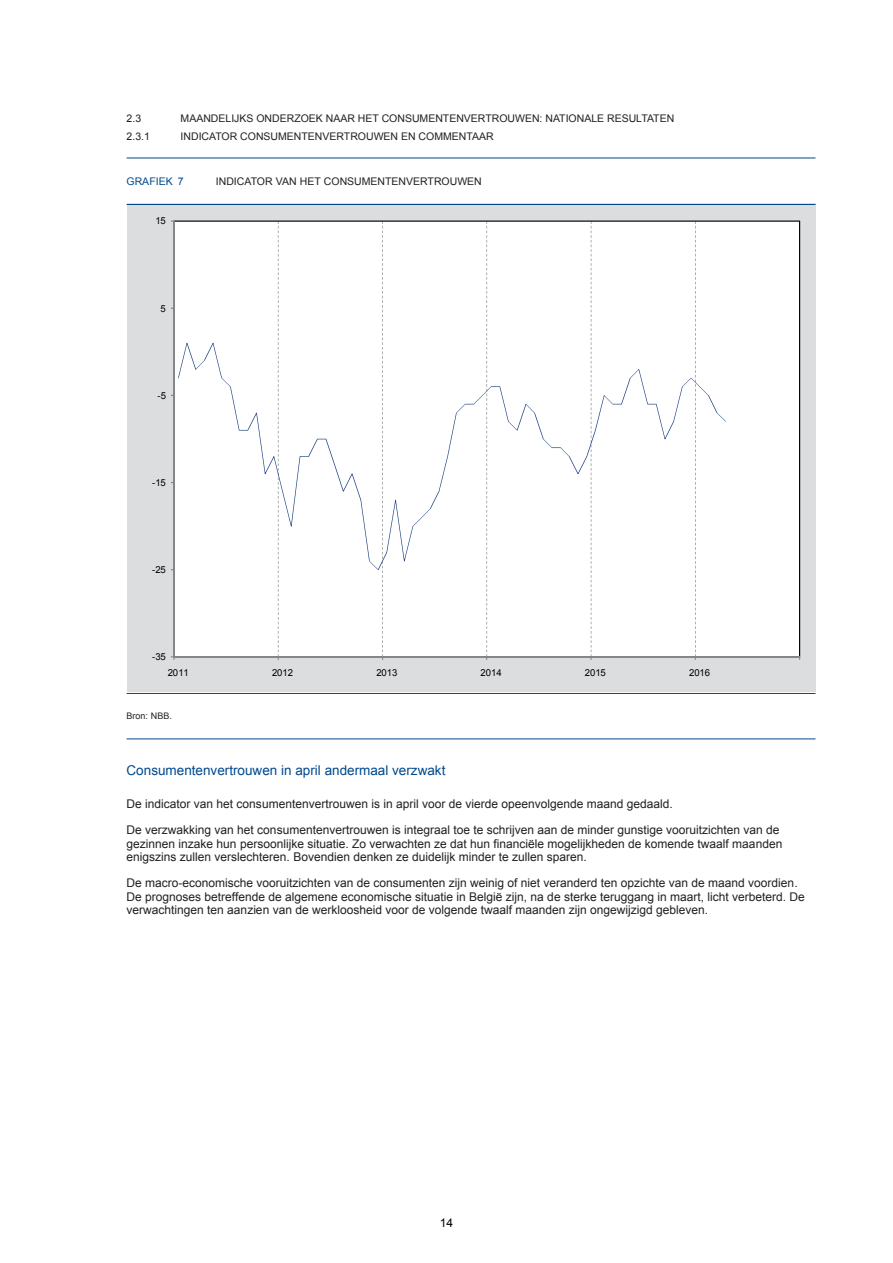
<style>
.page{position:relative;width:893px;height:1263px;background:#fff}
.page>*{position:absolute;margin:0;border:0;box-sizing:border-box;transform-origin:0 0}
.t1{font:13.5px "Arial";color:#01498e}
.t2{font:12px/13.5px "Arial";color:#231f20}
.t3{font:12px "Arial";color:#000}
.t4{font:10.5px "Arial";color:#231f20}
.t5{font:10.5px "Arial";color:#01498e}
.t6{font:9.6px "Arial";letter-spacing:-.02em;color:#000}
.t7{font:9px "Arial";color:#231f20}
</style>
<div class="page">
<div style="left:127px;top:203px;width:688px;height:489px;background:#dcdddf"></div>
<div style="left:175px;top:221px;width:625px;height:436px;background:#fff"></div>
<hr style="left:173px;top:221px;width:2px;height:436px;background:#868686">
<hr style="left:174px;top:656px;width:625px;height:1px;background:#868686">
<div style="left:178px;top:343px;width:548px;height:227px;background:#fff"></div>
<hr style="left:127px;top:158px;width:688px;height:1px;background:#01498e">
<hr style="left:127px;top:204px;width:688px;height:1px;background:#01498e">
<hr style="left:127px;top:693px;width:688px;height:1px;background:#01498e">
<hr style="left:127px;top:739px;width:688px;height:1px;background:#01498e">
<p class="t4" style="left:127px;top:111px;width:16px">2.3</p>
<p class="t4" style="left:181px;top:111px;width:495px">MAANDELIJKS ONDERZOEK NAAR HET CONSUMENTENVERTROUWEN: NATIONALE RESULTATEN</p>
<p class="t4" style="left:127px;top:129px;width:25px">2.3.1</p>
<p class="t4" style="left:181px;top:129px;width:315px">INDICATOR CONSUMENTENVERTROUWEN EN COMMENTAAR</p>
<p class="t5" style="left:127px;top:174px;width:59px">GRAfIEK 7</p>
<p class="t4" style="left:216px;top:174px;width:267px">INDICATOR VAN HET CONSUMENTENVERTROUWEN</p>
<p class="t6" style="left:155px;top:215px;width:12px">15</p>
<p class="t6" style="left:160px;top:302px;width:7px">5</p>
<p class="t6" style="left:157px;top:389px;width:10px">-5</p>
<p class="t6" style="left:152px;top:476px;width:15px">-15</p>
<p class="t6" style="left:152px;top:563px;width:15px">-25</p>
<p class="t6" style="left:152px;top:650px;width:15px">-35</p>
<p class="t6" style="left:168px;top:667px;width:22px">2011</p>
<p class="t6" style="left:272px;top:667px;width:22px">2012</p>
<p class="t6" style="left:376px;top:667px;width:22px">2013</p>
<p class="t6" style="left:481px;top:667px;width:22px">2014</p>
<p class="t6" style="left:585px;top:667px;width:23px">2015</p>
<p class="t6" style="left:689px;top:667px;width:23px">2016</p>
<p class="t7" style="left:127px;top:710px;width:47px">Bron: NBB.</p>
<p class="t1" style="left:127px;top:761px;width:320px">Consumentenvertrouwen in april andermaal verzwakt</p>
<p class="t2" style="left:127px;top:791px;width:654px;line-height:26.2px">De indicator van het consumentenvertrouwen is in april voor de vierde opeenvolgende maand gedaald.<br>De verzwakking van het consumentenvertrouwen is integraal toe te schrijven aan de minder gunstige vooruitzichten van de</p>
<p class="t2" style="left:127px;top:837px;width:657px">gezinnen inzake hun persoonlijke situatie. Zo verwachten ze dat hun financiële mogelijkheden de komende twaalf maanden enigszins zullen verslechteren. Bovendien denken ze duidelijk minder te zullen sparen.</p>
<p class="t2" style="left:127px;top:877px;width:680px">De macro-economische vooruitzichten van de consumenten zijn weinig of niet veranderd ten opzichte van de maand voordien.<br>De prognoses betreffende de algemene economische situatie in België zijn, na de sterke teruggang in maart, licht verbeterd. De verwachtingen ten aanzien van de werkloosheid voor de volgende twaalf maanden zijn ongewijzigd gebleven.</p>
<p class="t3" style="left:440px;top:1215px;width:15px">14</p>
</div>
